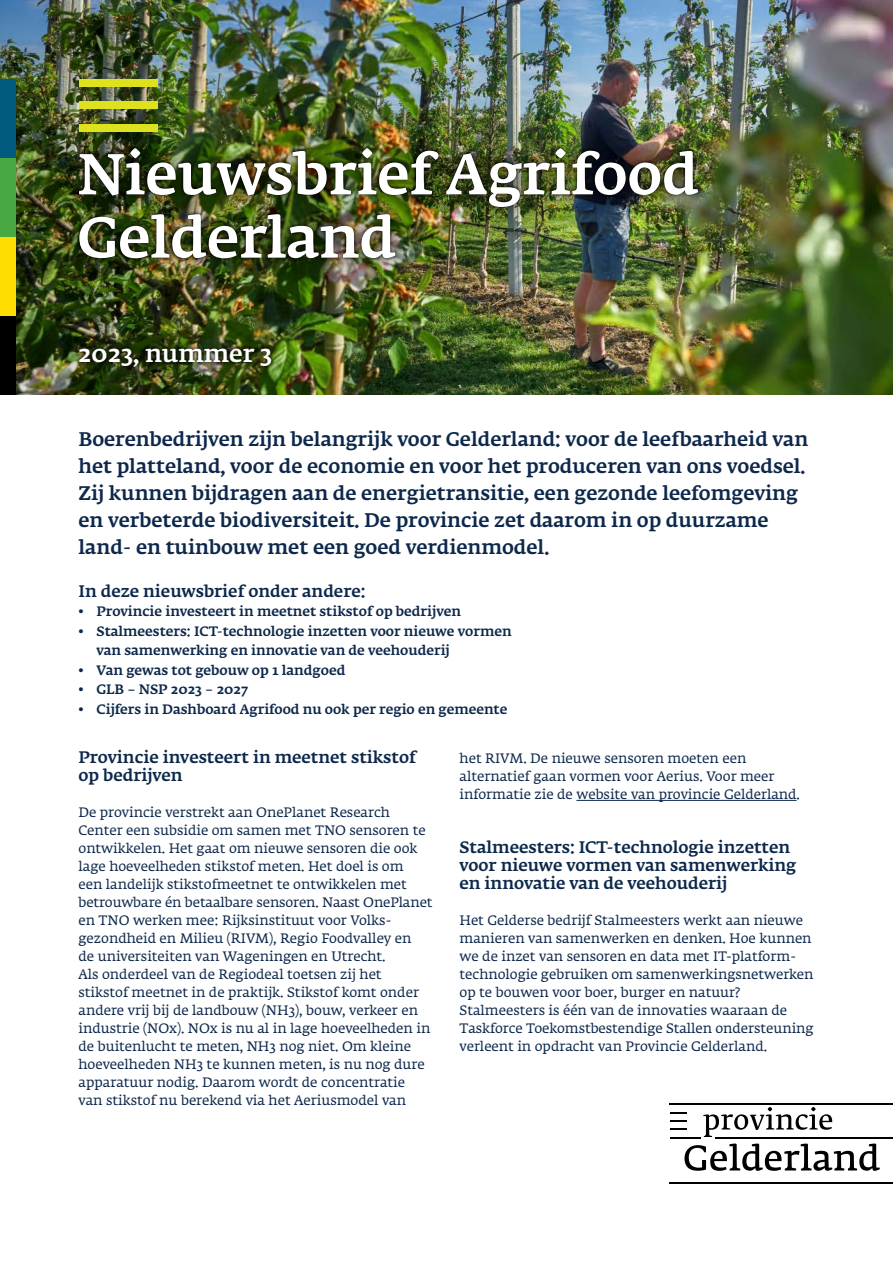
<style>
.page{position:relative;width:893px;height:1263px;background:#fff}
.page>*{position:absolute;margin:0;border:0;box-sizing:border-box;transform-origin:0 0}
._01_Titel{font:500 56.85px/63.3px "Fedra Serif A Std";color:#fff}
._02_Ondertitel{font:500 23.85px "Fedra Serif A Std";color:#fff}
._11_Inleiding{font:500 19.5px/27px "Fedra Serif A Std";color:#0d284b}
._07_Kop_4__Paragraaf{font:500 16.5px/18px "Fedra Serif A Std";color:#0d284b}
._12_Broodtekst{font:13.5px/18px "Fedra Serif A Std";color:#0d284b}
.t1{font:500 13.5px/19.5px "Fedra Serif A Std";color:#0d284b}
.s1{font-weight:400}
</style>
<div class="page">
<img style="left:0;top:0;width:893px;height:395px">
<div style="left:59px;top:130px;width:660px;height:150px;background:#000;opacity:.7"></div>
<img style="left:76px;top:145px;width:625px;height:117px">
<div style="left:61px;top:328px;width:232px;height:60px;background:#000;opacity:.7"></div>
<img style="left:76px;top:345px;width:198px;height:25px">
<hr style="left:576px;top:800px;width:221px;height:1px;background:#0d284b">
<svg style="left:684px;top:1143px;width:196px;height:28px"></svg>
<svg style="left:703px;top:1107px;width:129px;height:30px"></svg>
<hr style="left:670px;top:1103px;width:223px;height:2px;background:#000">
<hr style="left:670px;top:1137px;width:30px;height:1px;background:#000">
<svg style="left:670px;top:1128px;width:16px;height:2px"></svg>
<svg style="left:670px;top:1120px;width:16px;height:1px"></svg>
<svg style="left:670px;top:1112px;width:16px;height:1px"></svg>
<hr style="left:716px;top:1137px;width:177px;height:1px;background:#000">
<hr style="left:670px;top:1182px;width:223px;height:1px;background:#000">
<div style="left:79px;top:79px;width:79px;height:7px;background:#dee21e"></div>
<div style="left:79px;top:101px;width:79px;height:8px;background:#dee21e"></div>
<div style="left:79px;top:124px;width:79px;height:8px;background:#dee21e"></div>
<div style="left:0;top:79px;width:15px;height:79px;background:#005b7f"></div>
<div style="left:0;top:158px;width:15px;height:79px;background:#48a842"></div>
<div style="left:0;top:237px;width:15px;height:79px;background:#fd0"></div>
<div style="left:0;top:316px;width:15px;height:79px;background:#000"></div>
<p class="_01_Titel" style="left:77px;top:147px;width:623px">Nieuwsbrief Agrifood<br>Gelderland</p>
<p class="_02_Ondertitel" style="left:78px;top:337px;width:196px">2023, nummer 3</p>
<p class="_11_Inleiding" style="left:79px;top:427px;width:731px">Boerenbedrijven zijn belangrijk voor Gelderland: voor de leefbaarheid van het platteland, voor de economie en voor het produceren van ons voedsel.<br>Zij kunnen bijdragen aan de energietransitie, een gezonde leefomgeving en verbeterde biodiversiteit. De provincie zet daarom in op duurzame land- en tuinbouw met een goed verdienmodel.</p>
<p class="_07_Kop_4__Paragraaf" style="left:79px;top:583px;width:288px">In deze nieuwsbrief onder andere:</p>
<p class="t1" style="left:79px;top:603px;width:384px"><span class="s1">•</span> Provincie investeert in meetnet stikstof op bedrijven</p>
<p class="t1" style="left:97px;top:622px;width:417px;text-indent:-18px"><span class="s1">•</span> Stalmeesters: ICT-technologie inzetten voor nieuwe vormen van samenwerking en innovatie van de veehouderij</p>
<p class="t1" style="left:79px;top:661px;width:268px"><span class="s1">•</span> Van gewas tot gebouw op 1 landgoed</p>
<p class="t1" style="left:79px;top:681px;width:171px"><span class="s1">•</span> GLB – NSP 2023 – 2027</p>
<p class="t1" style="left:79px;top:700px;width:430px"><span class="s1">•</span> Cijfers in Dashboard Agrifood nu ook per regio en gemeente</p>
<p class="_07_Kop_4__Paragraaf" style="left:79px;top:749px;width:339px">Provincie investeert in meetnet stikstof op bedrijven</p>
<p class="_12_Broodtekst" style="left:79px;top:804px;width:356px">De provincie verstrekt aan OnePlanet Research Center een subsidie om samen met TNO sensoren te ontwikkelen. Het gaat om nieuwe sensoren die ook lage hoeveelheden stikstof meten. Het doel is om<br>een landelijk stikstofmeetnet te ontwikkelen met betrouwbare én betaalbare sensoren. Naast OnePlanet en TNO werken mee: Rijksinstituut voor Volks&shy;gezondheid en Milieu (RIVM), Regio Foodvalley en<br>de universiteiten van Wageningen en Utrecht.</p>
<p class="_12_Broodtekst" style="left:79px;top:966px;width:353px">Als onderdeel van de Regiodeal toetsen zij het stikstof meetnet in de praktijk. Stikstof komt onder andere vrij bij de landbouw (NH3), bouw, verkeer en industrie (NOx). NOx is nu al in lage hoeveelheden in de buitenlucht te meten, NH3 nog niet. Om kleine hoeveelheden NH3 te kunnen meten, is nu nog dure apparatuur nodig. Daarom wordt de concentratie van stikstof nu berekend via het Aeriusmodel van</p>
<p class="_12_Broodtekst" style="left:460px;top:750px;width:342px">het RIVM. De nieuwe sensoren moeten een alternatief gaan vormen voor Aerius. Voor meer informatie zie de website van provincie Gelderland.</p>
<p class="_07_Kop_4__Paragraaf" style="left:460px;top:839px;width:338px">Stalmeesters: ICT-technologie inzetten voor nieuwe vormen van samenwerking en innovatie van de veehouderij</p>
<p class="_12_Broodtekst" style="left:460px;top:912px;width:356px">Het Gelderse bedrijf Stalmeesters werkt aan nieuwe manieren van samenwerken en denken. Hoe kunnen we de inzet van sensoren en data met IT- platform&shy;technologie gebruiken om samenwerkingsnetwerken op te bouwen voor boer, burger en natuur?<br>Stalmeesters is één van de innovaties waaraan de Taskforce Toekomstbestendige Stallen ondersteuning verleent in opdracht van Provincie Gelderland.</p>
</div>
